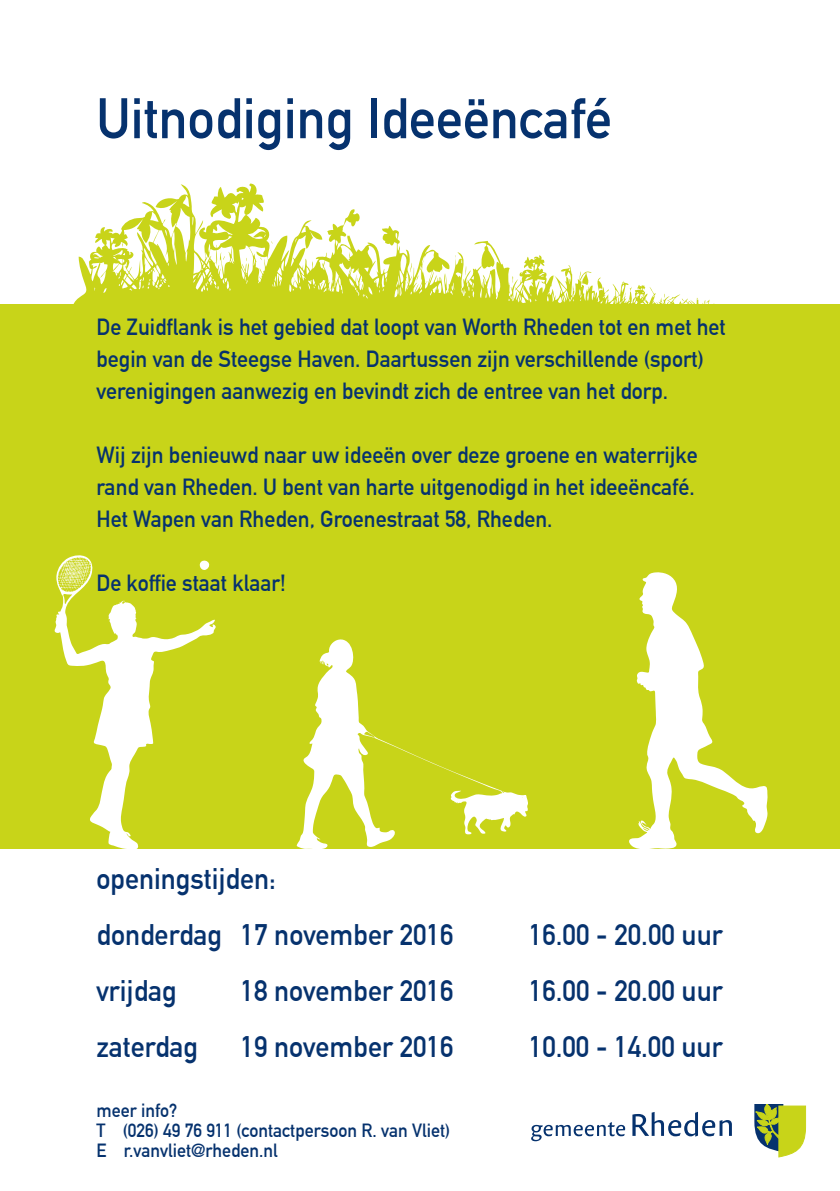
<style>
.page{position:relative;width:840px;height:1191px;background:#fff}
.page>*{position:absolute;margin:0;border:0;box-sizing:border-box;transform-origin:0 0}
.t1{font:700 56.2px "DIN Alternate";color:#06326e;scale:.96 1}
.t2{font:700 29.2px/56px "DIN Alternate";color:#06326e;scale:.96 1}
.t3{font:700 22.8px/32px "DIN Alternate";color:#06326e;scale:.96 1}
.t4{font:700 18.8px/20px "DIN Alternate";color:#06326e;scale:.96 1}
</style>
<div class="page">
<div style="left:0;top:305px;width:839px;height:544px;background:#c8d419"></div>
<svg style="left:632px;top:1111px;width:99px;height:25px"></svg>
<svg style="left:531px;top:1122px;width:93px;height:19px"></svg>
<svg style="left:754px;top:1104px;width:51px;height:53px"></svg>
<svg style="left:72px;top:183px;width:656px;height:122px"></svg>
<svg style="left:222px;top:256px;width:3px;height:4px"></svg>
<svg style="left:259px;top:257px;width:4px;height:4px"></svg>
<svg style="left:409px;top:263px;width:9px;height:23px"></svg>
<svg style="left:54px;top:555px;width:162px;height:294px"></svg>
<svg style="left:629px;top:572px;width:138px;height:277px"></svg>
<svg style="left:296px;top:639px;width:232px;height:210px"></svg>
<h1 class="t1" style="left:96px;top:76px;width:538px">Uitnodiging Ideeëncafé</h1>
<p class="t3" style="left:96px;top:309px;width:656px">De Zuidflank is het gebied dat loopt van Worth Rheden tot en met het begin van de Steegse Haven. Daartussen zijn verschillende (sport) verenigingen aanwezig en bevindt zich de entree van het dorp.</p>
<p class="t3" style="left:96px;top:437px;width:627px">Wij zijn benieuwd naar uw ideeën over deze groene en waterrijke rand van Rheden. U bent van harte uitgenodigd in het ideeëncafé.<br>Het Wapen van Rheden, Groenestraat 58, Rheden.</p>
<p class="t3" style="left:96px;top:565px;width:198px">De koffie staat klaar!</p>
<p class="t2" style="left:96px;top:849px;width:373px">openingstijden:<br>donderdag 17 november 2016</p>
<p class="t2" style="left:528px;top:905px;width:203px">16.00 - 20.00 uur</p>
<p class="t2" style="left:96px;top:961px;width:85px">vrijdag</p>
<p class="t2" style="left:240px;top:961px;width:223px">18 november 2016</p>
<p class="t2" style="left:528px;top:961px;width:203px">16.00 - 20.00 uur</p>
<p class="t2" style="left:96px;top:1017px;width:107px">zaterdag</p>
<p class="t2" style="left:240px;top:1017px;width:223px">19 november 2016</p>
<p class="t2" style="left:528px;top:1017px;width:203px">10.00 - 14.00 uur</p>
<p class="t4" style="left:96px;top:1099px;width:369px">meer info?<br>T (026) 49 76 911 (contactpersoon R. van Vliet)<br>E r.vanvliet@rheden.nl</p>
</div>
